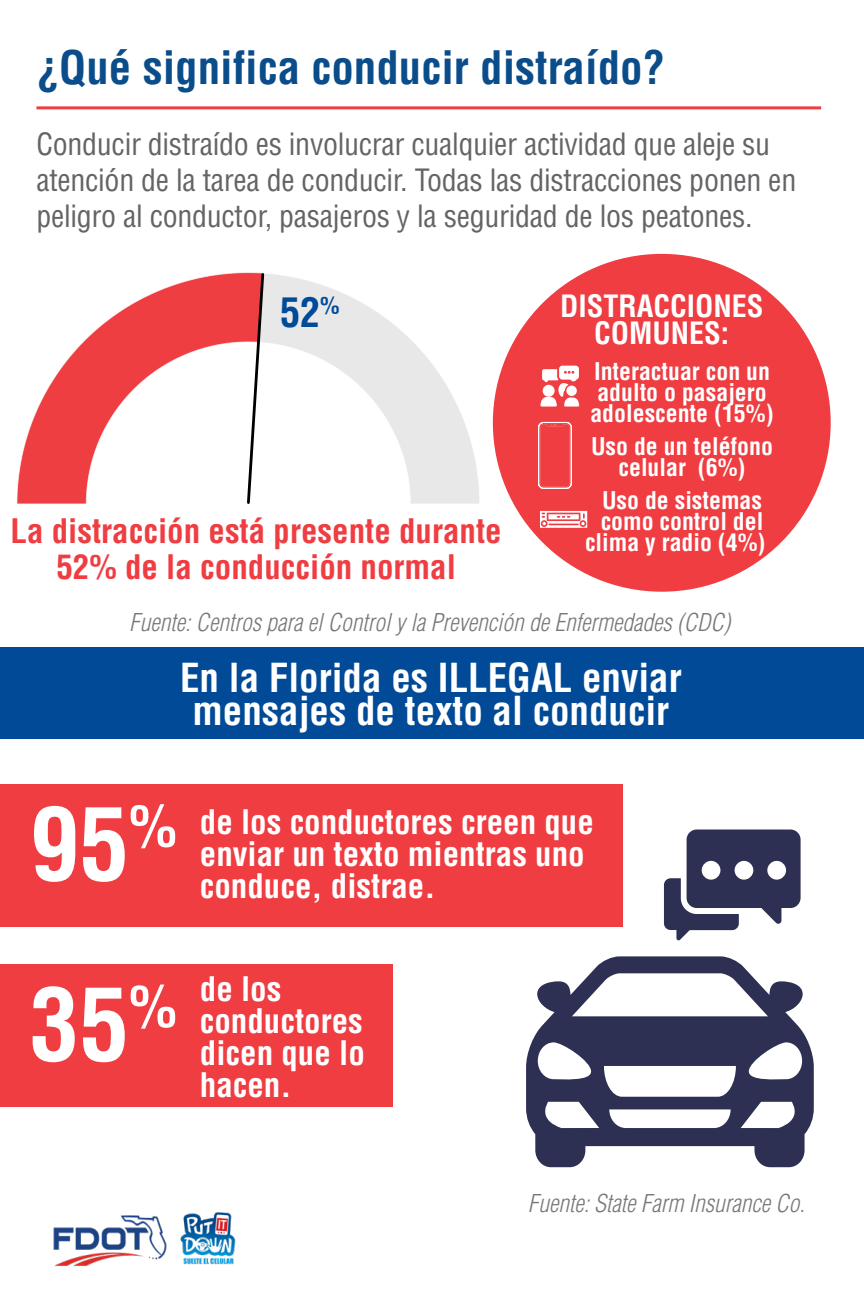
<style>
.page{position:relative;width:864px;height:1296px;background:#fff}
.page>*{position:absolute;margin:0;border:0;box-sizing:border-box;transform-origin:0 0}
.t1{font:700 condensed 99px "Helvetica";color:#fff}
.t2{font:700 condensed 45px "Helvetica";color:#0a4d8a}
.t3{font:700 condensed 40.2px "Helvetica";color:#004a98}
.t4{font:700 condensed 39px/33px "Helvetica";color:#fff;text-align:center}
.t5{font:700 condensed 33px/31.8px "Helvetica";color:#fff}
.t6{font:700 condensed 33px/36px "Helvetica";color:#ef3d42;text-align:center}
.t7{font:condensed 30px/36px "Helvetica";letter-spacing:-.01em;color:#636466}
.t8{font:700 condensed 30px/27px "Helvetica";color:#fff;text-align:center}
.t9{font:italic 300 condensed 24px "Helvetica";color:#77787b}
.t10{font:700 condensed 23.7px/21px "Helvetica";color:#fff;text-align:center}
.s1{font-size:99px}
.s2{font-size:57.6px}
</style>
<div class="page">
<svg style="left:17px;top:272px;width:244px;height:232px"></svg>
<svg style="left:264px;top:273px;width:215px;height:231px"></svg>
<svg style="left:247px;top:273px;width:17px;height:231px"></svg>
<div style="left:493px;top:254px;width:338px;height:338px;background:#ef3d42;border-radius:50%"></div>
<div style="left:0;top:648px;width:864px;height:91px;background:#004a98"></div>
<hr style="left:36px;top:106px;width:785px;height:3px;background:#ef3d42">
<img style="left:53px;top:1215px;width:114px;height:52px">
<img style="left:180px;top:1212px;width:56px;height:53px">
<div style="left:0;top:784px;width:623px;height:143px;background:#ef3d42"></div>
<svg style="left:526px;top:956px;width:288px;height:211px;fill:#2d3053"></svg>
<svg style="left:664px;top:830px;width:137px;height:110px"></svg>
<div style="left:0;top:964px;width:392px;height:143px;background:#ef3d42"></div>
<svg style="left:538px;top:422px;width:34px;height:67px"></svg>
<svg style="left:540px;top:366px;width:39px;height:41px"></svg>
<svg style="left:540px;top:511px;width:47px;height:17px"></svg>
<h2 class="t2" style="left:36px;top:39px;width:630px">¿Qué significa conducir distraído?</h2>
<p class="t7" style="left:36px;top:126px;width:761px">Conducir distraído es involucrar cualquier actividad que aleje su atención de la tarea de conducir. Todas las distracciones ponen en peligro al conductor, pasajeros y la seguridad de los peatones.</p>
<h3 class="t3" style="left:280px;top:287px;width:61px">52<sup>%</sup></h3>
<p class="t6" style="left:11px;top:513px;width:493px">La distracción está presente durante<br>52% de la conducción normal</p>
<p class="t8" style="left:560px;top:292px;width:205px">DISTRACCIONES<br>COMUNES:</p>
<p class="t10" style="left:590px;top:360px;width:185px;text-align:left">Interactuar con un adulto o pasajero adolescente (15%)</p>
<p class="t10" style="left:591px;top:436px;width:183px">Uso de un teléfono celular (6%)</p>
<p class="t10" style="left:585px;top:490px;width:182px">Uso de sistemas como control del clima y radio (4%)</p>
<p class="t9" style="left:129px;top:607px;width:603px">Fuente: Centros para el Control y la Prevención de Enfermedades (CDC)</p>
<h3 class="t4" style="left:180px;top:661px;width:503px">En la Florida es ILLEGAL enviar mensajes de texto al conducir</h3>
<p class="t5" style="left:200px;top:806px;width:396px;text-indent:-170px"><span class="s1">95</span><span class="s2">%</span> de los conductores creen que enviar un texto mientras uno conduce, distrae.</p>
<h1 class="t1" style="left:30px;top:963px;width:149px">35<sup>%</sup></h1>
<p class="t5" style="left:200px;top:973px;width:166px">de los conductores dicen que lo hacen.</p>
<p class="t9" style="left:528px;top:1188px;width:279px">Fuente: State Farm Insurance Co.</p>
</div>
